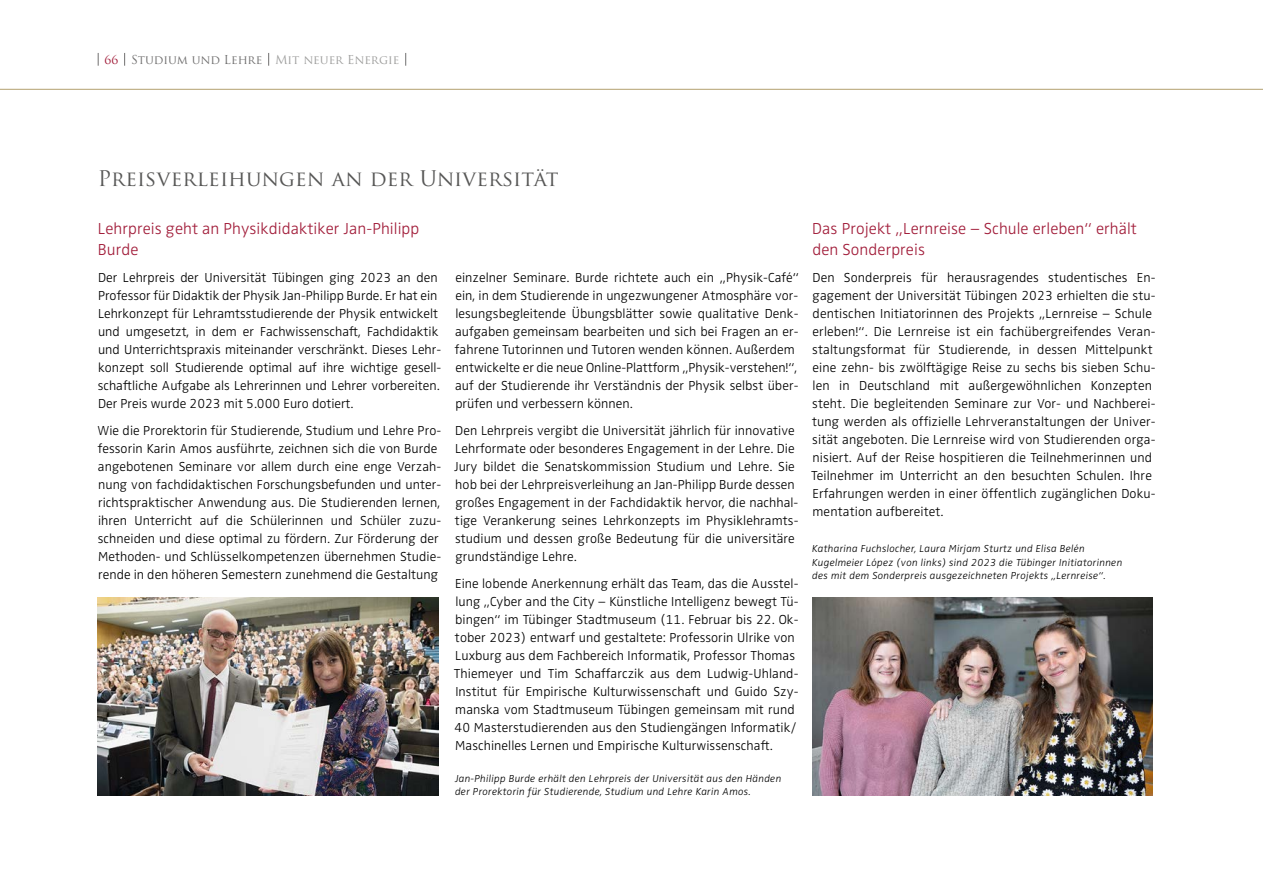
<style>
.page{position:relative;width:1263px;height:893px;background:#fff}
.page>*{position:absolute;margin:0;border:0;box-sizing:border-box;transform-origin:0 0}
.t1{font:21px "Trajan Pro";letter-spacing:.01em;color:#575756}
.t2{font:300 16.5px/21px "Zwo OT";letter-spacing:.005em;color:#a21e3b}
.t3{font:300 13.5px/18px "Zwo OT";letter-spacing:.005em;color:#000}
.t4{font:12px "Trajan Pro";color:#706f6f}
.t5{font:italic 300 10.5px/13.5px "Zwo OT";letter-spacing:.025em;color:#000}
.s1{color:#a21e3b}
.s2{color:#9d9d9c}
</style>
<div class="page">
<hr style="left:0;top:89px;width:1263px;height:1px;background:#b3a16e">
<svg style="left:98px;top:53px;width:1px;height:13px"></svg>
<svg style="left:124px;top:53px;width:1px;height:13px"></svg>
<svg style="left:268px;top:53px;width:1px;height:13px"></svg>
<svg style="left:405px;top:53px;width:1px;height:13px"></svg>
<img style="left:98px;top:597px;width:340px;height:198px">
<img style="left:812px;top:597px;width:340px;height:198px">
<p class="t4" style="left:105px;top:52px;width:296px"><span class="s1">66</span> Studium und Lehre <span class="s2">Mit neuer Energie</span></p>
<h1 class="t1" style="left:98px;top:165px;width:462px">Preisverleihungen an der Universität</h1>
<p class="t2" style="left:98px;top:218px;width:323px">Lehrpreis geht an Physikdidaktiker Jan-Philipp<br>Burde</p>
<p class="t3" style="left:98px;top:269px;width:345px">Der Lehrpreis der Universität Tübingen ging 2023 an den Professor für Didaktik der Physik Jan-Philipp Burde. Er hat ein Lehrkonzept für Lehramtsstudierende der Physik entwickelt und umgesetzt, in dem er Fachwissenschaft, Fachdidaktik und Unterrichtspraxis miteinander verschränkt. Dieses Lehr&shy;konzept soll Studierende optimal auf ihre wichtige gesell&shy;schaftliche Aufgabe als Lehrerinnen und Lehrer vorbereiten.<br>Der Preis wurde 2023 mit 5.000 Euro dotiert.</p>
<p class="t3" style="left:98px;top:422px;width:345px">Wie die Prorektorin für Studierende, Studium und Lehre Pro&shy;fessorin Karin Amos ausführte, zeichnen sich die von Burde angebotenen Seminare vor allem durch eine enge Verzah&shy;nung von fachdidaktischen Forschungsbefunden und unter&shy;richtspraktischer Anwendung aus. Die Studierenden lernen, ihren Unterricht auf die Schülerinnen und Schüler zuzu&shy;schneiden und diese optimal zu fördern. Zur Förderung der Methoden- und Schlüsselkompetenzen übernehmen Studie&shy;rende in den höheren Semestern zunehmend die Gestaltung</p>
<p class="t3" style="left:455px;top:269px;width:345px">einzelner Seminare. Burde richtete auch ein „Physik-Café“ ein, in dem Studierende in ungezwungener Atmosphäre vor&shy;lesungsbegleitende Übungsblätter sowie qualitative Denk&shy;aufgaben gemeinsam bearbeiten und sich bei Fragen an er&shy;fahrene Tutorinnen und Tutoren wenden können. Außerdem entwickelte er die neue Online-Plattform „Physik-verstehen!“, auf der Studierende ihr Verständnis der Physik selbst über&shy;prüfen und verbessern können.</p>
<p class="t3" style="left:454px;top:422px;width:346px">Den Lehrpreis vergibt die Universität jährlich für innovative Lehrformate oder besonderes Engagement in der Lehre. Die Jury bildet die Senatskommission Studium und Lehre. Sie hob bei der Lehrpreisverleihung an Jan-Philipp Burde dessen großes Engagement in der Fachdidaktik hervor, die nachhal&shy;tige Verankerung seines Lehrkonzepts im Physiklehramts&shy;studium und dessen große Bedeutung für die universitäre grundständige Lehre.</p>
<p class="t3" style="left:454px;top:575px;width:346px">Eine lobende Anerkennung erhält das Team, das die Ausstel&shy;lung „Cyber and the City – Künstliche Intelligenz bewegt Tü&shy;bingen“ im Tübinger Stadtmuseum (11. Februar bis 22. Ok&shy;tober 2023) entwarf und gestaltete: Professorin Ulrike von Luxburg aus dem Fachbereich Informatik, Professor Thomas Thiemeyer und Tim Schaffarczik aus dem Ludwig-Uhland-Institut für Empirische Kulturwissenschaft und Guido Szy&shy;manska vom Stadtmuseum Tübingen gemeinsam mit rund 40 Masterstudierenden aus den Studiengängen Informatik/ Maschinelles Lernen und Empirische Kulturwissenschaft.</p>
<p class="t5" style="left:455px;top:771px;width:328px">Jan-Philipp Burde erhält den Lehrpreis der Universität aus den Händen der Prorektorin für Studierende, Studium und Lehre Karin Amos.</p>
<p class="t2" style="left:812px;top:218px;width:326px">Das Projekt „Lernreise – Schule erleben“ erhält den Sonderpreis</p>
<p class="t3" style="left:811px;top:269px;width:346px">Den Sonderpreis für herausragendes studentisches En&shy;gagement der Universität Tübingen 2023 erhielten die stu&shy;dentischen Initiatorinnen des Projekts „Lernreise – Schule erleben!“. Die Lernreise ist ein fachübergreifendes Veran&shy;staltungsformat für Studierende, in dessen Mittelpunkt eine zehn- bis zwölftägige Reise zu sechs bis sieben Schu&shy;len in Deutschland mit außergewöhnlichen Konzepten steht. Die begleitenden Seminare zur Vor- und Nachberei&shy;tung werden als offizielle Lehrveranstaltungen der Univer&shy;sität angeboten. Die Lernreise wird von Studierenden orga&shy;nisiert. Auf der Reise hospitieren die Teilnehmerinnen und Teilnehmer im Unterricht an den besuchten Schulen. Ihre Erfahrungen werden in einer öffentlich zugänglichen Doku&shy;mentation aufbereitet.</p>
<p class="t5" style="left:812px;top:542px;width:312px">Katharina Fuchslocher, Laura Mirjam Sturtz und Elisa Belén<br>Kugelmeier López (von links) sind 2023 die Tübinger Initiatorinnen des mit dem Sonderpreis ausgezeichneten Projekts „Lernreise“.</p>
</div>
